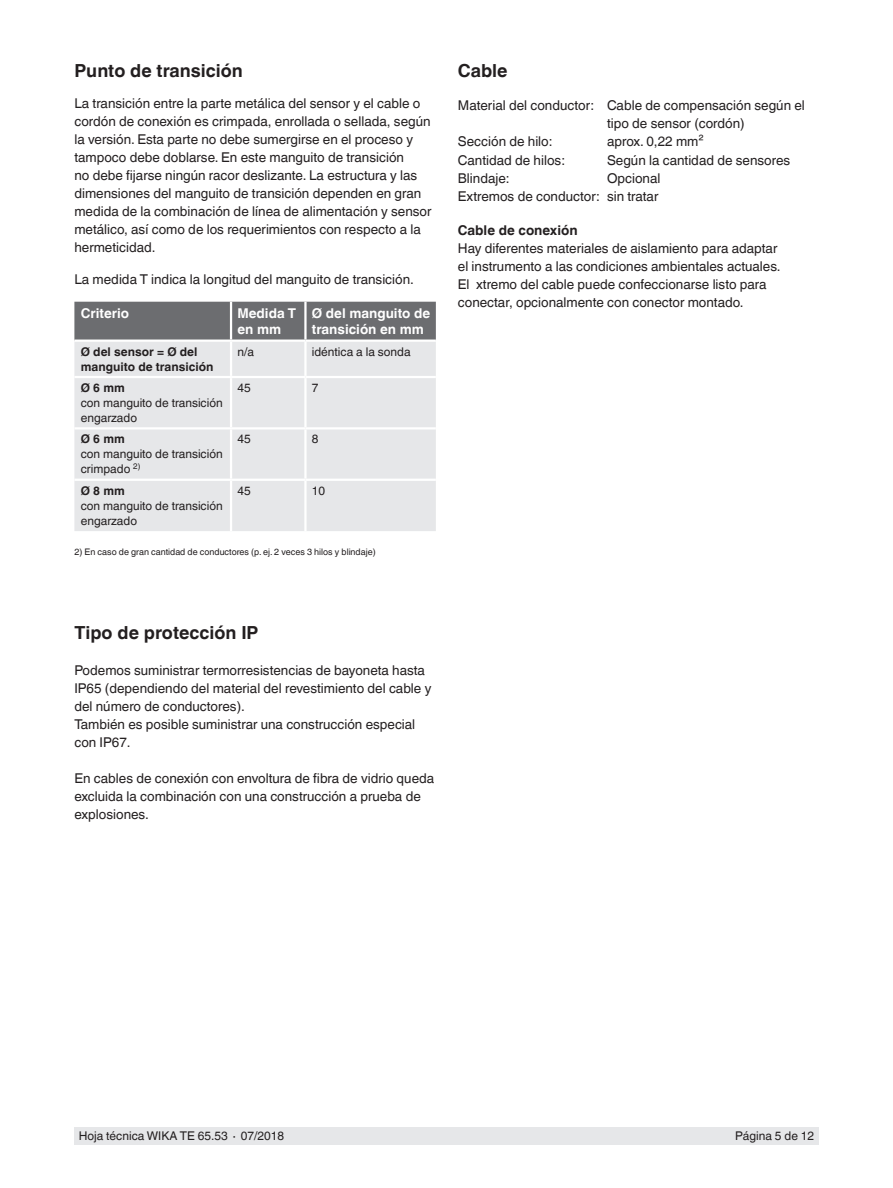
<style>
.page{position:relative;width:893px;height:1188px;background:#fff}
.page>*{position:absolute;margin:0;border:0;box-sizing:border-box;transform-origin:0 0}
.t1{font:700 18px "Helvetica World";color:#231f20}
.t2{font:13.5px/18px "Helvetica World";color:#231f20}
.t3{font:700 13.5px/16.5px "Helvetica World";color:#fff}
.t4{font:700 13.5px "Helvetica World";color:#231f20}
.t5{font:12px/15px "Helvetica World";color:#231f20}
.t6{font:700 12px/15px "Helvetica World";color:#231f20}
.t7{font:9px "Helvetica World";color:#231f20}
</style>
<div class="page">
<div style="left:74px;top:1128px;width:745px;height:17px;background:#e6e7e9"></div>
<div style="left:74px;top:302px;width:362px;height:38px;background:#6c6d70"></div>
<div style="left:74px;top:342px;width:362px;height:189px;background:#e6e7e9"></div>
<hr style="left:230px;top:302px;width:2px;height:38px;background:#fff">
<hr style="left:304px;top:302px;width:3px;height:38px;background:#fff">
<hr style="left:230px;top:342px;width:2px;height:34px;background:#fff">
<hr style="left:304px;top:342px;width:3px;height:34px;background:#fff">
<hr style="left:74px;top:376px;width:157px;height:2px;background:#fff">
<hr style="left:231px;top:376px;width:74px;height:2px;background:#fff">
<hr style="left:230px;top:378px;width:2px;height:49px;background:#fff">
<hr style="left:305px;top:376px;width:131px;height:2px;background:#fff">
<hr style="left:304px;top:378px;width:3px;height:49px;background:#fff">
<hr style="left:74px;top:427px;width:157px;height:3px;background:#fff">
<hr style="left:231px;top:427px;width:74px;height:3px;background:#fff">
<hr style="left:230px;top:430px;width:2px;height:49px;background:#fff">
<hr style="left:305px;top:427px;width:131px;height:3px;background:#fff">
<hr style="left:304px;top:430px;width:3px;height:49px;background:#fff">
<hr style="left:74px;top:479px;width:157px;height:2px;background:#fff">
<hr style="left:231px;top:479px;width:74px;height:2px;background:#fff">
<hr style="left:230px;top:481px;width:2px;height:50px;background:#fff">
<hr style="left:305px;top:479px;width:131px;height:2px;background:#fff">
<hr style="left:304px;top:481px;width:3px;height:50px;background:#fff">
<h1 class="t1" style="left:74px;top:60px;width:170px">Punto de transición</h1>
<p class="t2" style="left:74px;top:95px;width:359px">La transición entre la parte metálica del sensor y el cable o cordón de conexión es crimpada, enrollada o sellada, según la versión. Esta parte no debe sumergirse en el proceso y tampoco debe doblarse. En este manguito de transición<br>no debe fijarse ningún racor deslizante. La estructura y las dimensiones del manguito de transición dependen en gran medida de la combinación de línea de alimentación y sensor metálico, así como de los requerimientos con respecto a la hermeticidad.</p>
<p class="t2" style="left:74px;top:270px;width:341px">La medida T indica la longitud del manguito de transición.</p>
<p class="t3" style="left:81px;top:305px;width:50px">Criterio</p>
<p class="t3" style="left:237px;top:305px;width:60px">Medida T en mm</p>
<p class="t3" style="left:312px;top:305px;width:120px">Ø del manguito de transición en mm</p>
<p class="t6" style="left:81px;top:344px;width:134px">Ø del sensor = Ø del manguito de transición</p>
<p class="t5" style="left:237px;top:344px;width:18px">n/a</p>
<p class="t5" style="left:312px;top:344px;width:100px">idéntica a la sonda</p>
<p class="t6" style="left:81px;top:380px;width:46px">Ø 6 mm</p>
<p class="t5" style="left:81px;top:395px;width:143px">con manguito de transición engarzado</p>
<p class="t5" style="left:237px;top:380px;width:15px">45</p>
<p class="t5" style="left:312px;top:380px;width:8px">7</p>
<p class="t6" style="left:81px;top:432px;width:46px">Ø 6 mm</p>
<p class="t5" style="left:81px;top:447px;width:143px">con manguito de transición crimpado <sup>2)</sup></p>
<p class="t6" style="left:81px;top:483px;width:46px">Ø 8 mm</p>
<p class="t5" style="left:81px;top:498px;width:143px">con manguito de transición engarzado</p>
<p class="t5" style="left:237px;top:432px;width:15px">45</p>
<p class="t5" style="left:312px;top:432px;width:8px">8</p>
<p class="t5" style="left:237px;top:483px;width:15px">45</p>
<p class="t5" style="left:312px;top:483px;width:15px">10</p>
<p class="t7" style="left:74px;top:547px;width:303px">2) En caso de gran cantidad de conductores (p. ej. 2 veces 3 hilos y blindaje)</p>
<h1 class="t1" style="left:458px;top:60px;width:51px">Cable</h1>
<p class="t2" style="left:458px;top:96px;width:348px">Material del conductor: Cable de compensación según el</p>
<p class="t2" style="left:607px;top:114px;width:139px">tipo de sensor (cordón)</p>
<p class="t2" style="left:458px;top:133px;width:96px">Sección de hilo:</p>
<p class="t2" style="left:607px;top:133px;width:98px">aprox. 0,22 mm²</p>
<p class="t2" style="left:458px;top:151px;width:109px">Cantidad de hilos:</p>
<p class="t2" style="left:607px;top:151px;width:185px">Según la cantidad de sensores</p>
<p class="t2" style="left:458px;top:169px;width:53px">Blindaje:</p>
<p class="t2" style="left:458px;top:169px;width:204px;text-align:right">Opcional<br>Extremos de conductor: sin tratar</p>
<p class="t4" style="left:458px;top:223px;width:121px">Cable de conexión</p>
<p class="t2" style="left:458px;top:240px;width:324px">Hay diferentes materiales de aislamiento para adaptar el instrumento a las condiciones ambientales actuales.<br>El xtremo del cable puede confeccionarse listo para conectar, opcionalmente con conector montado.</p>
<h1 class="t1" style="left:74px;top:622px;width:186px">Tipo de protección IP</h1>
<p class="t2" style="left:74px;top:661px;width:358px">Podemos suministrar termorresistencias de bayoneta hasta IP65 (dependiendo del material del revestimiento del cable y del número de conductores).<br>También es posible suministrar una construcción especial con IP67.</p>
<p class="t2" style="left:74px;top:769px;width:361px">En cables de conexión con envoltura de fibra de vidrio queda excluida la combinación con una construcción a prueba de explosiones.</p>
<p class="t5" style="left:79px;top:1129px;width:207px">Hoja técnica WIKA TE 65.53 ∙ 07/2018</p>
<p class="t5" style="left:735px;top:1129px;width:81px">Página 5 de 12</p>
</div>
